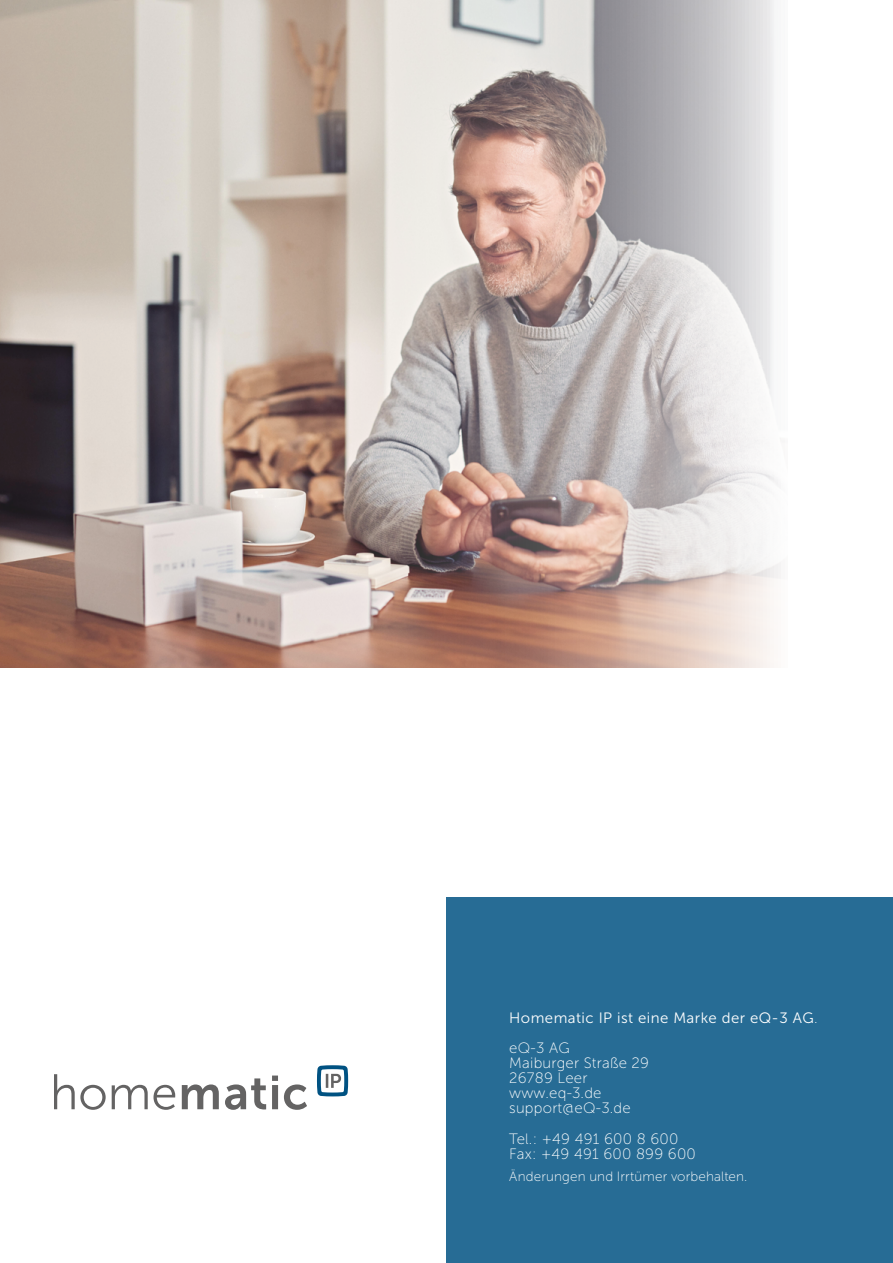
<style>
.page{position:relative;width:893px;height:1263px;background:#fff}
.page>*{position:absolute;margin:0;border:0;box-sizing:border-box;transform-origin:0 0}
.t1{font:15px "Museo Sans 100";letter-spacing:.015em;color:#fff}
.t2{font:15px "Museo Sans 300";letter-spacing:.03em;color:#fff}
.HmIP_Fließtext{font:13.5px "Museo Sans 100";letter-spacing:.01em;color:#fff}
.s1{font-family:"Museo Sans 100"}
</style>
<div class="page">
<div style="left:446px;top:897px;width:447px;height:366px;background:#276c95"></div>
<svg style="left:54px;top:1074px;width:253px;height:36px"></svg>
<svg style="left:317px;top:1065px;width:31px;height:31px"></svg>
<img style="left:0;top:0;width:781px;height:667px">
<p class="t2" style="left:509px;top:1010px;width:310px">Homematic IP ist eine Marke der eQ-3 AG<span class="s1">.</span></p>
<p class="t1" style="left:509px;top:1040px;width:62px">eQ-3 AG</p>
<p class="t1" style="left:509px;top:1055px;width:141px">Maiburger Straße 29</p>
<p class="t1" style="left:509px;top:1070px;width:80px">26789 Leer</p>
<p class="t1" style="left:509px;top:1085px;width:94px">www.eq-3.de</p>
<p class="t1" style="left:509px;top:1100px;width:123px">support@eQ-3.de</p>
<p class="t1" style="left:509px;top:1130px;width:171px">Tel.: +49 491 600 8 600</p>
<p class="t1" style="left:509px;top:1145px;width:188px">Fax: +49 491 600 899 600</p>
<p class="HmIP_Fließtext" style="left:509px;top:1169px;width:240px">Änderungen und Irrtümer vorbehalten.</p>
</div>
